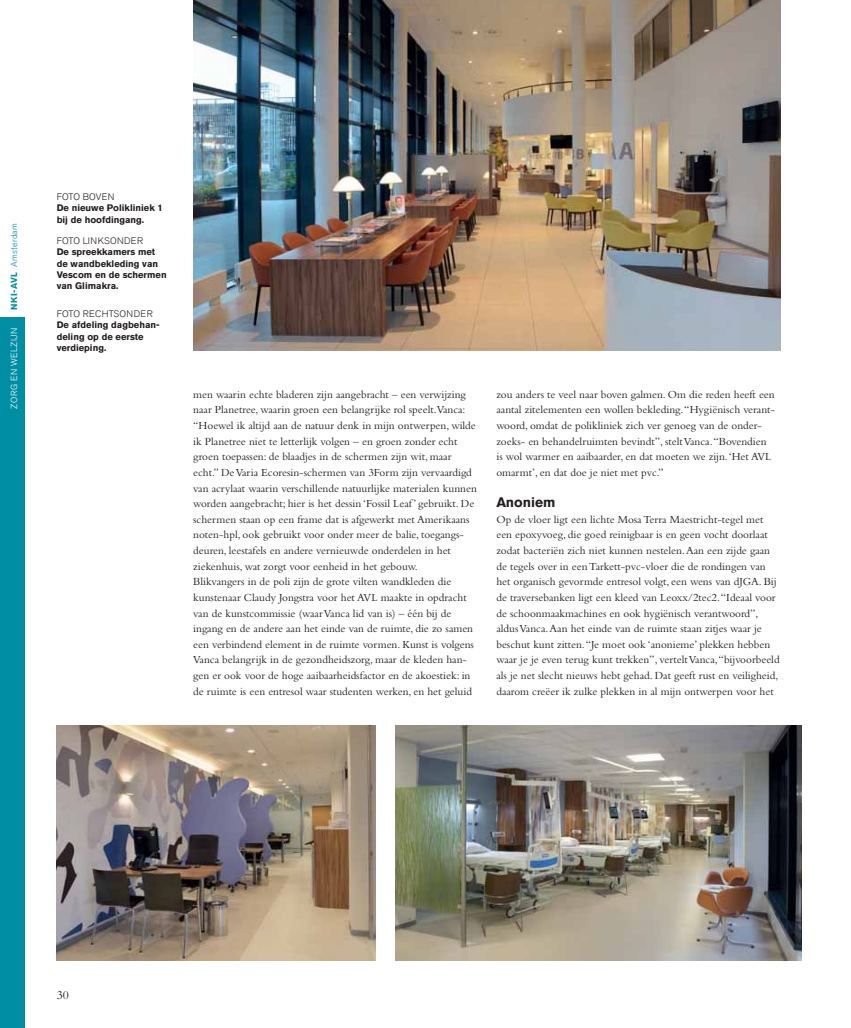
<style>
.page{position:relative;width:851px;height:1028px;background:#fff}
.page>*{position:absolute;margin:0;border:0;box-sizing:border-box;transform-origin:0 0}
.t1{font:700 13.75px "Akzidenz Grotesk BE";color:#231f20}
.t2{font:12.5px "Bembo Std";color:#231f20}
.t3{font:11.25px/15.6px "Bembo Std";color:#231f20}
.t4{font:700 9.38px/11.2px "Akzidenz Grotesk BE";color:#231f20}
.t5{font:300 9.38px "Akzidenz Grotesk BE";letter-spacing:.025em;color:#231f20}
.t6{font:300 8.75px "Akzidenz Grotesk BE";letter-spacing:.03em;color:#008ea4}
.t7{font:300 8.75px "Akzidenz Grotesk BE";letter-spacing:.06em;color:#fff}
.s1{font-weight:700}
</style>
<div class="page">
<div style="left:0;top:317px;width:25px;height:711px;background:#008ea4"></div>
<img style="left:57px;top:726px;width:319px;height:234px">
<img style="left:193px;top:0;width:587px;height:351px">
<img style="left:395px;top:726px;width:406px;height:234px">
<p class="t6" style="left:9px;top:309px;width:88px;rotate:-90deg"><span class="s1">NKI-AVL</span> Amsterdam</p>
<p class="t7" style="left:9px;top:408px;width:83px;rotate:-90deg">ZORG EN WELZIJN</p>
<p class="t5" style="left:57px;top:192px;width:59px">FOTO BOVEN</p>
<p class="t4" style="left:57px;top:203px;width:108px">De nieuwe Polikliniek 1 bij de hoofdingang.</p>
<p class="t5" style="left:57px;top:235px;width:88px">FOTO LINKSONDER</p>
<p class="t4" style="left:57px;top:246px;width:111px">De spreekkamers met de wandbekleding van<br>Vescom en de schermen van Glimakra.</p>
<p class="t5" style="left:57px;top:308px;width:97px">FOTO RECHTSONDER</p>
<p class="t4" style="left:57px;top:319px;width:104px">De afdeling dagbehan&shy;deling op de eerste verdieping.</p>
<p class="t3" style="left:193px;top:386px;width:285px">men waarin echte bladeren zijn aangebracht – een verwijzing naar Planetree, waarin groen een belangrijke rol speelt.Vanca: “Hoewel ik altijd aan de natuur denk in mijn ontwerpen, wilde ik Planetree niet te letterlijk volgen – en groen zonder echt groen toepassen: de blaadjes in de schermen zijn wit, maar echt.” De Varia Ecoresin-schermen van 3Form zijn vervaardigd van acrylaat waarin verschillende natuurlijke materialen kunnen worden aangebracht; hier is het dessin ‘Fossil Leaf’ gebruikt. De schermen staan op een frame dat is afgewerkt met Amerikaans noten-hpl, ook gebruikt voor onder meer de balie, toegangs&shy;deuren, leestafels en andere vernieuwde onderdelen in het ziekenhuis, wat zorgt voor eenheid in het gebouw.<br>Blikvangers in de poli zijn de grote vilten wandkleden die kunstenaar Claudy Jongstra voor het AVL maakte in opdracht van de kunstcommissie (waar Vanca lid van is) – één bij de ingang en de andere aan het einde van de ruimte, die zo samen een verbindend element in de ruimte vormen. Kunst is volgens Vanca belangrijk in de gezondheidszorg, maar de kleden han&shy;gen er ook voor de hoge aaibaarheidsfactor en de akoestiek: in de ruimte is een entresol waar studenten werken, en het geluid</p>
<p class="t3" style="left:496px;top:386px;width:280px">zou anders te veel naar boven galmen. Om die reden heeft een aantal zitelementen een wollen bekleding. “Hygiënisch verant&shy;woord, omdat de polikliniek zich ver genoeg van de onder&shy;zoeks- en behandelruimten bevindt”, stelt Vanca. “Bovendien is wol warmer en aaibaarder, en dat moeten we zijn. ‘Het AVL omarmt’, en dat doe je niet met pvc.”</p>
<p class="t1" style="left:496px;top:494px;width:61px">Anoniem</p>
<p class="t3" style="left:496px;top:511px;width:285px">Op de vloer ligt een lichte Mosa Terra Maestricht-tegel met een epoxyvoeg, die goed reinigbaar is en geen vocht doorlaat zodat bacteriën zich niet kunnen nestelen. Aan een zijde gaan de tegels over in een Tarkett-pvc-vloer die de rondingen van het organisch gevormde entresol volgt, een wens van dJGA. Bij de traversebanken ligt een kleed van Leoxx/2tec2. “Ideaal voor de schoonmaakmachines en ook hygiënisch verantwoord”, aldus Vanca. Aan het einde van de ruimte staan zitjes waar je beschut kunt zitten. “Je moet ook ‘anonieme’ plekken hebben waar je je even terug kunt trekken”, vertelt Vanca, “bijvoorbeeld als je net slecht nieuws hebt gehad. Dat geeft rust en veiligheid, daarom creëer ik zulke plekken in al mijn ontwerpen voor het</p>
<p class="t2" style="left:57px;top:987px;width:14px">30</p>
</div>
